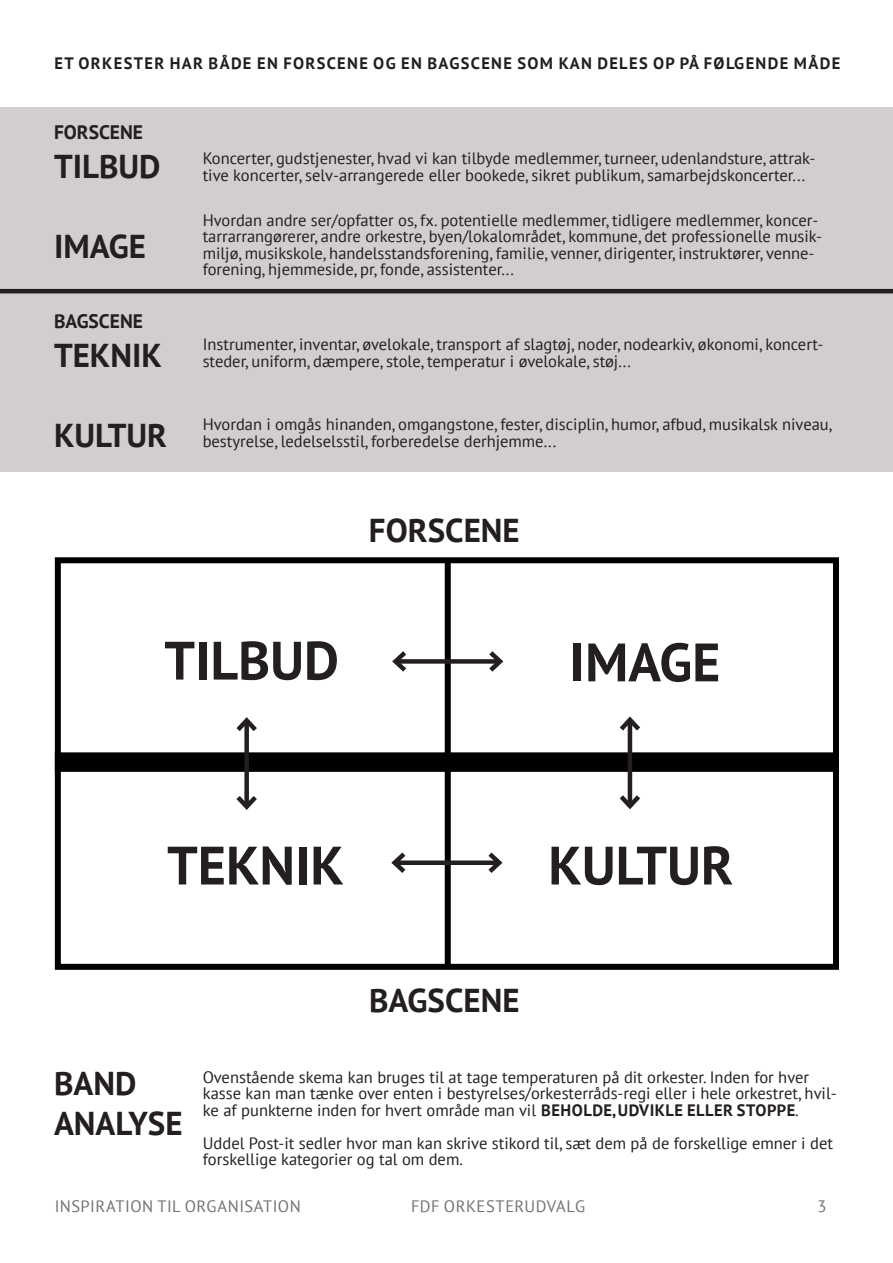
<style>
.page{position:relative;width:893px;height:1263px;background:#fff}
.page>*{position:absolute;margin:0;border:0;box-sizing:border-box;transform-origin:0 0}
.t1{font:700 54px "PT Sans";color:#231f20}
.t2{font:700 33px "PT Sans";color:#231f20}
.t3{font:700 19.5px "PT Sans";color:#231f20}
.t4{font:16.5px/16.5px "PT Sans";color:#231f20}
.t5{font:700 16.5px "PT Sans";letter-spacing:.08em;color:#231f20}
.t6{font:16.5px "PT Sans";letter-spacing:.025em;color:#717275}
.s1{font-weight:700}
</style>
<div class="page">
<div style="left:0;top:289px;width:893px;height:183px;background:#d2cecd"></div>
<div style="left:0;top:107px;width:893px;height:183px;background:#d2cecd"></div>
<div style="left:55px;top:557px;width:784px;height:413px;border:6px solid #000"></div>
<div style="left:445px;top:559px;width:6px;height:409px;background:#000"></div>
<div style="left:55px;top:752px;width:779px;height:20px;background:#000"></div>
<hr style="left:628px;top:720px;width:4px;height:86px;background:#231f20">
<svg style="left:619px;top:716px;width:21px;height:19px"></svg>
<svg style="left:619px;top:790px;width:21px;height:20px"></svg>
<div style="left:395px;top:860px;width:104px;height:5px;background:#231f20"></div>
<svg style="left:484px;top:852px;width:19px;height:21px"></svg>
<svg style="left:391px;top:852px;width:19px;height:21px"></svg>
<div style="left:395px;top:659px;width:105px;height:5px;background:#231f20"></div>
<svg style="left:484px;top:651px;width:20px;height:21px"></svg>
<svg style="left:392px;top:651px;width:19px;height:21px"></svg>
<div style="left:244px;top:720px;width:5px;height:87px;background:#231f20"></div>
<svg style="left:236px;top:717px;width:21px;height:19px"></svg>
<svg style="left:236px;top:791px;width:21px;height:19px"></svg>
<hr style="left:0;top:289px;width:893px;height:4px;background:#231f20">
<p class="t5" style="left:55px;top:52px;width:787px">ET ORKESTER HAR BÅDE EN FORSCENE OG EN BAGSCENE SOM KAN DELES OP PÅ FØLGENDE MÅDE</p>
<p class="t3" style="left:54px;top:119px;width:91px">FORSCENE</p>
<p class="t2" style="left:54px;top:145px;width:108px">TILBUD</p>
<p class="t2" style="left:54px;top:224px;width:94px">IMAGE</p>
<p class="t3" style="left:54px;top:308px;width:90px">BAGSCENE</p>
<p class="t2" style="left:54px;top:334px;width:109px">TEKNIK</p>
<p class="t2" style="left:54px;top:413px;width:115px">KULTUR</p>
<p class="t4" style="left:203px;top:150px;width:614px">Koncerter, gudstjenester, hvad vi kan tilbyde medlemmer, turneer, udenlandsture, attrak&shy;tive koncerter, selv-arrangerede eller bookede, sikret publikum, samarbejdskoncerter...</p>
<p class="t4" style="left:203px;top:211px;width:621px">Hvordan andre ser/opfatter os, fx. potentielle medlemmer, tidligere medlemmer, koncer&shy;tarrarrangørerer, andre orkestre, byen/lokalområdet, kommune, det professionelle musik&shy;miljø, musikskole, handelsstandsforening, familie, venner, dirigenter, instruktører, venne&shy;forening, hjemmeside, pr, fonde, assistenter...</p>
<p class="t4" style="left:203px;top:336px;width:622px">Instrumenter, inventar, øvelokale, transport af slagtøj, noder, nodearkiv, økonomi, koncert&shy;steder, uniform, dæmpere, stole, temperatur i øvelokale, støj...</p>
<p class="t4" style="left:203px;top:416px;width:631px">Hvordan i omgås hinanden, omgangstone, fester, disciplin, humor, afbud, musikalsk niveau, bestyrelse, ledelselsstil, forberedelse derhjemme...</p>
<p class="t2" style="left:369px;top:509px;width:152px">FORSCENE</p>
<p class="t1" style="left:164px;top:625px;width:176px">TILBUD</p>
<p class="t1" style="left:570px;top:626px;width:152px">IMAGE</p>
<p class="t1" style="left:167px;top:830px;width:178px">TEKNIK</p>
<p class="t1" style="left:548px;top:830px;width:187px">KULTUR</p>
<p class="t2" style="left:369px;top:979px;width:152px">BAGSCENE</p>
<p class="t2" style="left:54px;top:1061px;width:84px">BAND</p>
<p class="t2" style="left:54px;top:1101px;width:130px">ANALYSE</p>
<p class="t4" style="left:203px;top:1068px;width:635px">Ovenstående skema kan bruges til at tage temperaturen på dit orkester. Inden for hver kasse kan man tænke over enten i bestyrelses/orkesterråds-regi eller i hele orkestret, hvil&shy;ke af punkterne inden for hvert område man vil <span class="s1">BEHOLDE, UDVIKLE ELLER STOPPE</span>.</p>
<p class="t4" style="left:203px;top:1134px;width:632px">Uddel Post-it sedler hvor man kan skrive stikord til, sæt dem på de forskellige emner i det forskellige kategorier og tal om dem.</p>
<p class="t6" style="left:55px;top:1196px;width:248px">INSPIRATION TIL ORGANISATION</p>
<p class="t6" style="left:411px;top:1196px;width:176px">FDF ORKESTERUDVALG</p>
<p class="t6" style="left:817px;top:1196px;width:10px">3</p>
</div>
